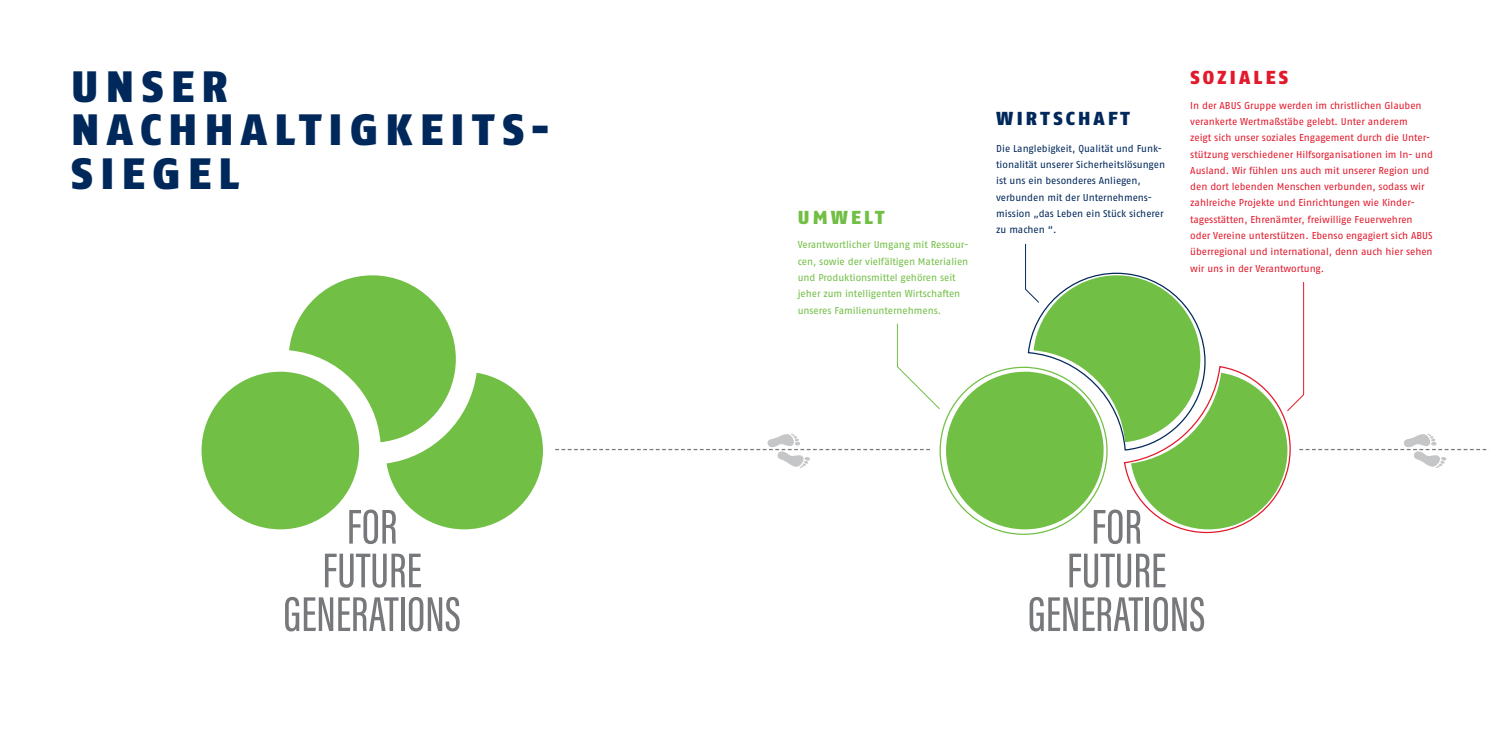
<style>
.page{position:relative;width:1489px;height:745px;background:#fff}
.page>*{position:absolute;margin:0;border:0;box-sizing:border-box;transform-origin:0 0}
.t1{font:900 43.75px/43.8px "ABUS Fago Pro";letter-spacing:.17em;color:#00285b}
.t2{font:900 18.75px "ABUS Fago Pro";letter-spacing:.17em;color:#00285b}
.t3{font:900 18.75px "ABUS Fago Pro";letter-spacing:.17em;color:#e2192b}
.t4{font:900 18.75px "ABUS Fago Pro";letter-spacing:.17em;color:#71bf44}
.t5{font:10px/16.2px "ABUS Fago Pro";letter-spacing:-.005em;color:#e2192b}
.t6{font:10px/16.2px "ABUS Fago Pro";color:#00285b}
.t7{font:10px/16.2px "ABUS Fago Pro";letter-spacing:-.005em;color:#71bf44}
</style>
<div class="page">
<svg style="left:325px;top:553px;width:96px;height:34px"></svg>
<svg style="left:285px;top:596px;width:113px;height:35px"></svg>
<hr style="left:401px;top:597px;width:3px;height:33px;background:#76787b">
<svg style="left:409px;top:596px;width:50px;height:35px"></svg>
<svg style="left:201px;top:275px;width:342px;height:268px"></svg>
<svg style="left:1069px;top:553px;width:96px;height:34px"></svg>
<svg style="left:1029px;top:596px;width:113px;height:35px"></svg>
<hr style="left:1145px;top:597px;width:3px;height:33px;background:#76787b">
<svg style="left:1153px;top:596px;width:51px;height:35px"></svg>
<svg style="left:555px;top:243px;width:932px;height:300px"></svg>
<h1 class="t1" style="left:71px;top:64px;width:485px">UNSER<br>NACHHALTIGKEITS-<br>SIEGEL</h1>
<h2 class="t4" style="left:797px;top:206px;width:88px">UMWELT</h2>
<p class="t7" style="left:797px;top:237px;width:172px">Verantwortlicher Umgang mit Ressour&shy;cen, sowie der vielfältigen Materialien und Produktionsmittel gehören seit jeher zum intelligenten Wirtschaften unseres Familienunternehmens.</p>
<h2 class="t2" style="left:996px;top:108px;width:135px">WIRTSCHAFT</h2>
<p class="t6" style="left:996px;top:140px;width:170px">Die Langlebigkeit, Qualität und Funk&shy;tionalität unserer Sicherheitslösungen ist uns ein besonderes Anliegen, verbunden mit der Unternehmens&shy;mission „das Leben ein Stück sicherer zu machen “.</p>
<h2 class="t3" style="left:1190px;top:66px;width:99px">SOZIALES</h2>
<p class="t5" style="left:1190px;top:97px;width:244px">In der ABUS Gruppe werden im christlichen Glauben verankerte Wertmaßstäbe gelebt. Unter anderem<br>zeigt sich unser soziales Engagement durch die Unter&shy;stützung verschiedener Hilfsorganisationen im In- und Ausland. Wir fühlen uns auch mit unserer Region und den dort lebenden Menschen verbunden, sodass wir zahlreiche Projekte und Einrichtungen wie Kinder&shy;tagesstätten, Ehrenämter, freiwillige Feuerwehren oder Vereine unterstützen. Ebenso engagiert sich ABUS überregional und international, denn auch hier sehen wir uns in der Verantwortung.</p>
</div>
